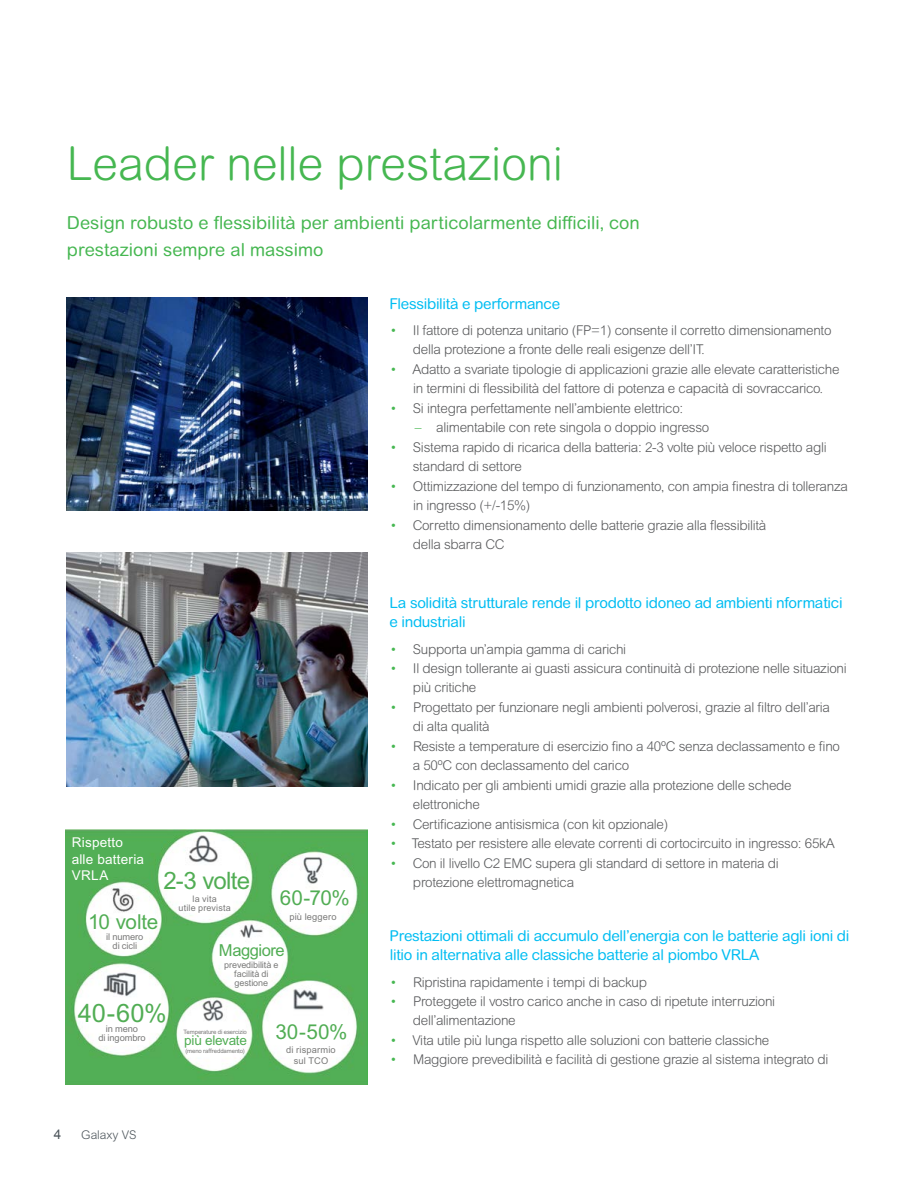
<style>
.page{position:relative;width:918px;height:1188px;background:#fff}
.page>*{position:absolute;margin:0;border:0;box-sizing:border-box;transform-origin:0 0}
.t1{font:300 46.5px "Arial Rounded MT Pro";color:#46b751}
.t2{font:25.35px "Arial MT Std";color:#51ad54}
.t3{font:24px "Arial MT Std";letter-spacing:-.035em;color:#51ad54}
.t4{font:20.55px "Arial MT Std";letter-spacing:-.01em;color:#51ad54}
.t5{font:18px/27px "Arial Rounded MT Pro";color:#46b751}
.t6{font:16.5px "Arial MT Std";letter-spacing:-.025em;color:#51ad54}
.t7{font:15px/19.5px "Arial Rounded MT Pro";letter-spacing:-.02em;color:#00bdf2}
.t8{font:300 13.5px/19.5px "Arial Rounded MT Std";letter-spacing:-.02em;color:#58595b}
.t9{font:13.5px/16.5px "Arial MT Std";letter-spacing:.015em;color:#fff}
.t10{font:13.5px "Arial MT Std";letter-spacing:-.02em;color:#51ad54}
.t11{font:13.5px "Arial";color:#4d555b}
.t12{font:300 12px "Arial Rounded MT Std";color:#4d555b}
.t13{font:9.3px/9px "Arial MT Std";color:#797978;text-align:center}
.t14{font:9.3px "Arial MT Std";letter-spacing:.02em;color:#797978}
.t15{font:9px/9px "Arial MT Std";letter-spacing:-.005em;color:#797978;text-align:center}
.t16{font:9px/9px "Arial MT Std";letter-spacing:.02em;color:#797978;text-align:center}
.t17{font:6px "Arial MT Std";letter-spacing:-.01em;color:#797978}
.s1{color:#46b751}
</style>
<div class="page">
<img style="left:66px;top:829px;width:302px;height:255px">
<img style="left:67px;top:553px;width:301px;height:234px">
<img style="left:67px;top:298px;width:301px;height:212px">
<h1 class="t1" style="left:67px;top:137px;width:498px">Leader nelle prestazioni</h1>
<h3 class="t5" style="left:67px;top:209px;width:574px">Design robusto e flessibilità per ambienti particolarmente difficili, con prestazioni sempre al massimo</h3>
<p class="t9" style="left:72px;top:834px;width:74px">Rispetto alle batteria<br>VRLA</p>
<h3 class="t3" style="left:164px;top:867px;width:88px">2-3 volte</h3>
<p class="t16" style="left:179px;top:894px;width:54px">la vita<br>utile prevista</p>
<h3 class="t4" style="left:88px;top:911px;width:72px">10 volte</h3>
<h3 class="t4" style="left:280px;top:886px;width:72px">60-70%</h3>
<p class="t14" style="left:289px;top:911px;width:49px">più leggero</p>
<p class="t13" style="left:106px;top:932px;width:39px">il numero di cicli</p>
<p class="t6" style="left:219px;top:941px;width:67px">Maggiore</p>
<p class="t15" style="left:224px;top:960px;width:56px">prevedibilità e facilità di gestione</p>
<h2 class="t2" style="left:78px;top:998px;width:90px">40-60%</h2>
<p class="t13" style="left:98px;top:1024px;width:49px">in meno<br>di ingombro</p>
<p class="t17" style="left:183px;top:1028px;width:65px">Temperature di esercizio</p>
<p class="t17" style="left:185px;top:1048px;width:61px">(meno raffreddamento)</p>
<p class="t10" style="left:184px;top:1033px;width:64px">più elevate</p>
<p class="t11" style="left:54px;top:1125px;width:9px">4</p>
<p class="t12" style="left:81px;top:1128px;width:57px">Galaxy VS</p>
<h3 class="t4" style="left:275px;top:1020px;width:74px">30-50%</h3>
<p class="t13" style="left:286px;top:1044px;width:51px;line-height:11.1px">di risparmio sul TCO</p>
<p class="t7" style="left:390px;top:294px;width:172px">Flessibilità e performance</p>
<p class="t8" style="left:413px;top:320px;width:420px;text-indent:-22px"><span class="s1">•</span> Il fattore di potenza unitario (FP=1) consente il corretto dimensionamento della protezione a fronte delle reali esigenze dell’IT.</p>
<p class="t8" style="left:391px;top:359px;width:450px;text-align:center"><span class="s1">•</span> Adatto a svariate tipologie di applicazioni grazie alle elevate caratteristiche in termini di flessibilità del fattore di potenza e capacità di sovraccarico.</p>
<p class="t8" style="left:391px;top:398px;width:294px"><span class="s1">•</span> Si integra perfettamente nell’ambiente elettrico:</p>
<p class="t8" style="left:415px;top:418px;width:296px"><span class="s1">–</span> alimentabile con rete singola o doppio ingresso</p>
<p class="t8" style="left:413px;top:437px;width:415px;text-indent:-22px"><span class="s1">•</span> Sistema rapido di ricarica della batteria: 2-3 volte più veloce rispetto agli standard di settore</p>
<p class="t8" style="left:413px;top:476px;width:436px;text-indent:-22px"><span class="s1">•</span> Ottimizzazione del tempo di funzionamento, con ampia finestra di tolleranza in ingresso (+/-15%)</p>
<p class="t8" style="left:413px;top:515px;width:355px;text-indent:-22px"><span class="s1">•</span> Corretto dimensionamento delle batterie grazie alla flessibilità della sbarra CC</p>
<p class="t7" style="left:389px;top:593px;width:455px">La solidità strutturale rende il prodotto idoneo ad ambienti nformatici e industriali</p>
<p class="t8" style="left:391px;top:639px;width:237px"><span class="s1">•</span> Supporta un’ampia gamma di carichi</p>
<p class="t8" style="left:413px;top:659px;width:435px;text-indent:-22px"><span class="s1">•</span> Il design tollerante ai guasti assicura continuità di protezione nelle situazioni più critiche</p>
<p class="t8" style="left:413px;top:698px;width:419px;text-indent:-22px"><span class="s1">•</span> Progettato per funzionare negli ambienti polverosi, grazie al filtro dell’aria di alta qualità</p>
<p class="t8" style="left:413px;top:737px;width:429px;text-indent:-22px"><span class="s1">•</span> Resiste a temperature di esercizio fino a 40ºC senza declassamento e fino a 50ºC con declassamento del carico</p>
<p class="t8" style="left:413px;top:776px;width:380px;text-indent:-22px"><span class="s1">•</span> Indicato per gli ambienti umidi grazie alla protezione delle schede elettroniche</p>
<p class="t8" style="left:391px;top:814px;width:279px"><span class="s1">•</span> Certificazione antisismica (con kit opzionale)</p>
<p class="t8" style="left:391px;top:834px;width:445px"><span class="s1">•</span> Testato per resistere alle elevate correnti di cortocircuito in ingresso: 65kA</p>
<p class="t8" style="left:413px;top:853px;width:367px;text-indent:-22px"><span class="s1">•</span> Con il livello C2 EMC supera gli standard di settore in materia di protezione elettromagnetica</p>
<p class="t7" style="left:390px;top:926px;width:461px">Prestazioni ottimali di accumulo dell’energia con le batterie agli ioni di litio in alternativa alle classiche batterie al piombo VRLA</p>
<p class="t8" style="left:391px;top:972px;width:258px"><span class="s1">•</span> Ripristina rapidamente i tempi di backup</p>
<p class="t8" style="left:413px;top:992px;width:364px;text-indent:-22px"><span class="s1">•</span> Proteggete il vostro carico anche in caso di ripetute interruzioni dell’alimentazione</p>
<p class="t8" style="left:391px;top:1031px;width:380px"><span class="s1">•</span> Vita utile più lunga rispetto alle soluzioni con batterie classiche</p>
<p class="t8" style="left:391px;top:1050px;width:439px"><span class="s1">•</span> Maggiore prevedibilità e facilità di gestione grazie al sistema integrato di</p>
</div>
